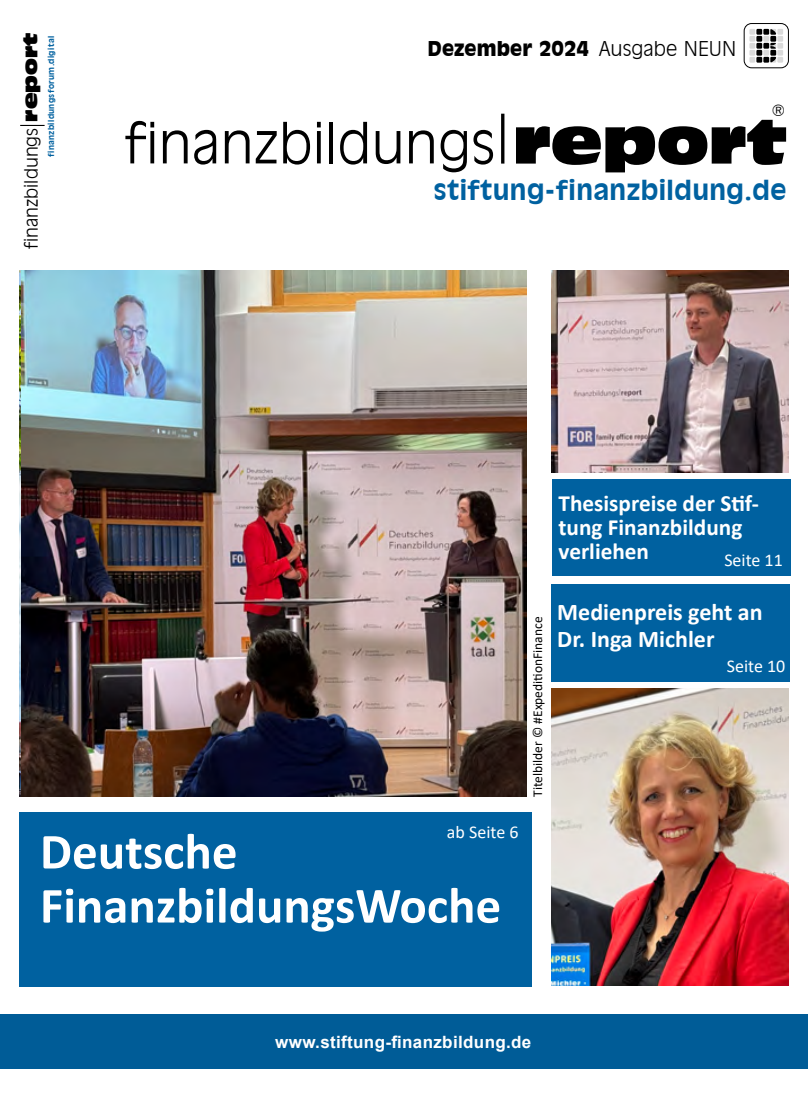
<style>
.page{position:relative;width:808px;height:1106px;background:#fff}
.page>*{position:absolute;margin:0;border:0;box-sizing:border-box;transform-origin:0 0}
.t1{font:300 55.05px "Incised 901 BT";color:#000}
.t2{font:700 51px/54px "Calibri";color:#fff}
.t3{font:700 27px "Incised 901 BT";letter-spacing:.015em;color:#0061a0}
.t4{font:700 24px/27px "Calibri";color:#fff}
.t5{font:700 23.25px/24px "Calibri";color:#fff}
.t6{font:900 19.95px "Incised 901 BT";letter-spacing:.005em;color:#000}
.t7{font:18px "Calibri";color:#fff}
.t8{font:300 18px "Incised 901 BT";color:#000}
.t9{font:700 16.95px "Arial";letter-spacing:.02em;color:#fff}
.t10{font:300 15.9px "Incised 901 BT";color:#000}
.t11{font:13.5px "Calibri";color:#000}
.t12{font:700 8.1px "Incised 901 BT";letter-spacing:.04em;color:#0061a0}
.s1{font-family:"Incised 901 BT Nord";font-weight:400;font-size:18.75px}
.s2{font-weight:300}
.s3{font-family:"Incised 901 BT Nord";font-weight:400;font-size:57.75px}
</style>
<div class="page">
<img style="left:552px;top:688px;width:237px;height:297px">
<div style="left:551px;top:584px;width:239px;height:98px;background:#0061a0"></div>
<div style="left:20px;top:811px;width:512px;height:175px;background:#0061a0"></div>
<div style="left:552px;top:479px;width:238px;height:97px;background:#0061a0"></div>
<div style="left:744px;top:23px;width:45px;height:45px;border:1px solid #000;border-radius:7px"></div>
<svg style="left:749px;top:29px;width:34px;height:34px"></svg>
<hr style="left:501px;top:114px;width:3px;height:50px;background:#000">
<svg style="left:20px;top:125px;width:25px;height:1px"></svg>
<div style="left:0;top:1014px;width:808px;height:54px;background:#005c97"></div>
<img style="left:552px;top:270px;width:237px;height:202px">
<img style="left:21px;top:270px;width:505px;height:526px">
<p class="t8" style="left:20px;top:249px;width:218px;rotate:-90deg">finanzbildungs <span class="s1">REPORT</span></p>
<p class="t6" style="left:427px;top:37px;width:310px">Dezember 2024 <span class="s2">Ausgabe NEUN</span></p>
<p class="t12" style="left:46px;top:157px;width:122px;rotate:-90deg">finanzbildungsforum.digital</p>
<p class="t10" style="left:772px;top:100px;width:15px">®</p>
<h1 class="t1" style="left:125px;top:110px;width:664px">finanzbildungs <span class="s3">REPORT</span></h1>
<p class="t3" style="left:433px;top:174px;width:355px">stiftung-finanzbildung.de</p>
<p class="t5" style="left:558px;top:491px;width:202px">Thesispreise der Stif&shy;tung Finanzbildung verliehen</p>
<p class="t7" style="left:724px;top:547px;width:60px">Seite 11</p>
<p class="t7" style="left:447px;top:819px;width:73px">ab Seite 6</p>
<h2 class="t2" style="left:40px;top:824px;width:463px">Deutsche<br>FinanzbildungsWoche</h2>
<p class="t11" style="left:528px;top:797px;width:182px;rotate:-90deg">Titelbilder © #ExpeditionFinance</p>
<p class="t4" style="left:557px;top:598px;width:207px">Medienpreis geht an<br>Dr. Inga Michler</p>
<p class="t7" style="left:727px;top:653px;width:60px">Seite 10</p>
<p class="t9" style="left:275px;top:1029px;width:258px">www.stiftung-finanzbildung.de</p>
</div>
